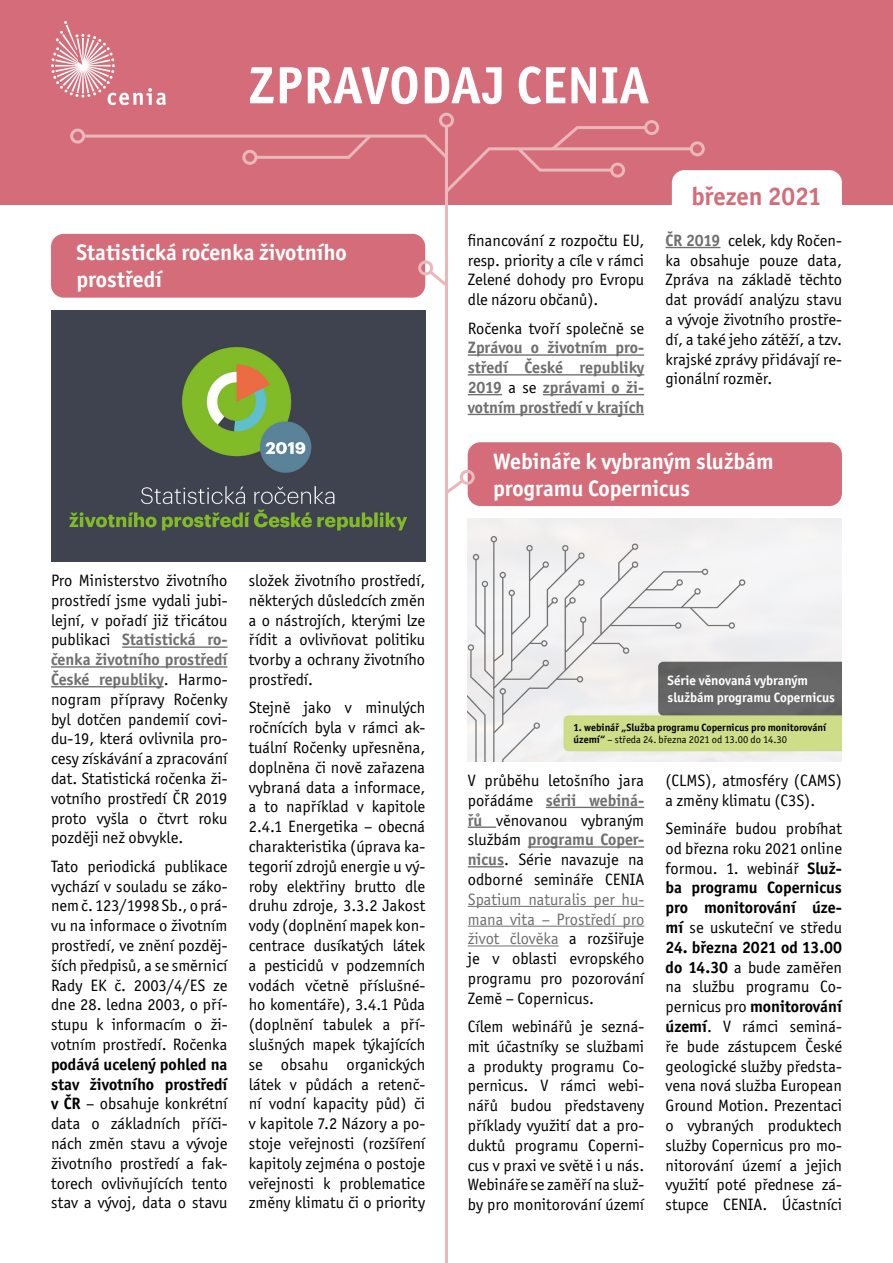
<style>
.page{position:relative;width:893px;height:1263px;background:#fff}
.page>*{position:absolute;margin:0;border:0;box-sizing:border-box;transform-origin:0 0}
.t1{font:700 52.5px "Officina Sans Itc TOT";letter-spacing:.015em;color:#fff}
.t2{font:700 25.5px "Officina Sans Itc TOT";color:#d46d79}
.t3{font:700 22.5px/27px "Officina Sans Itc TOT";color:#fff}
.t4{font:16.5px/19.8px "Officina Sans Itc TOT";color:#000;text-align:justify}
.t5{font:700 16.5px/19.8px "Officina Sans Itc TOT";color:#706f6f;text-align:justify}
.t6{font:700 13.5px/16.5px "Officina Sans Itc TOT";color:#fff}
.t7{font:700 10.5px/12.6px "Officina Sans Itc TOT";color:#000}
.s1{font-weight:400;color:#000}
.s2{font-weight:700;color:#706f6f}
.s3{font-weight:700}
.s4{font-weight:400}
.s5{color:#706f6f}
</style>
<div class="page">
<div style="left:51px;top:234px;width:374px;height:64px;background:#d46d79;border-radius:13px"></div>
<div style="left:0;top:0;width:893px;height:204px;background:#d46d79"></div>
<img style="left:51px;top:310px;width:374px;height:251px">
<svg style="left:51px;top:21px;width:115px;height:84px"></svg>
<svg style="left:426px;top:268px;width:19px;height:18px"></svg>
<div style="left:418px;top:260px;width:15px;height:15px;border:3px solid #eab8ba;border-radius:50%"></div>
<div style="left:644px;top:120px;width:15px;height:15px;border:3px solid #eab8ba;border-radius:50%"></div>
<hr style="left:445px;top:126px;width:3px;height:1137px;background:#eab8ba">
<div style="left:439px;top:113px;width:15px;height:15px;border:3px solid #eab8ba;border-radius:50%"></div>
<svg style="left:81px;top:125px;width:761px;height:80px"></svg>
<div style="left:70px;top:129px;width:15px;height:15px;border:3px solid #eab8ba;border-radius:50%"></div>
<hr style="left:122px;top:646px;width:105px;height:2px;background:#706f6f">
<hr style="left:51px;top:666px;width:176px;height:2px;background:#706f6f">
<hr style="left:51px;top:686px;width:113px;height:1px;background:#706f6f">
<hr style="left:546px;top:807px;width:98px;height:1px;background:#706f6f">
<hr style="left:468px;top:826px;width:28px;height:2px;background:#706f6f">
<hr style="left:528px;top:846px;width:116px;height:2px;background:#706f6f">
<hr style="left:468px;top:866px;width:36px;height:1px;background:#706f6f">
<hr style="left:468px;top:906px;width:176px;height:1px;background:#706f6f">
<hr style="left:468px;top:926px;width:176px;height:1px;background:#706f6f">
<hr style="left:468px;top:945px;width:91px;height:1px;background:#706f6f">
<div style="left:468px;top:442px;width:374px;height:64px;background:#d46d79;border-radius:13px"></div>
<svg style="left:448px;top:477px;width:17px;height:16px"></svg>
<div style="left:460px;top:470px;width:15px;height:15px;border:3px solid #eab8ba;border-radius:50%"></div>
<hr style="left:468px;top:354px;width:176px;height:2px;background:#706f6f">
<hr style="left:468px;top:374px;width:176px;height:1px;background:#706f6f">
<hr style="left:468px;top:394px;width:34px;height:1px;background:#706f6f">
<hr style="left:543px;top:394px;width:101px;height:1px;background:#706f6f">
<hr style="left:468px;top:414px;width:176px;height:1px;background:#706f6f">
<hr style="left:665px;top:247px;width:55px;height:1px;background:#706f6f">
<img style="left:468px;top:519px;width:374px;height:242px">
<h1 class="t1" style="left:248px;top:53px;width:402px">ZPRAVODAJ CENIA</h1>
<h3 class="t3" style="left:77px;top:239px;width:272px">Statistická ročenka životního prostředí</h3>
<p class="t4" style="left:468px;top:230px;width:178px">financování z rozpočtu EU, resp. priority a cíle v rámci Zelené dohody pro Evropu dle názoru občanů).</p>
<p class="t4" style="left:468px;top:318px;width:178px">Ročenka tvoří společně se</p>
<p class="t5" style="left:468px;top:338px;width:178px">Zprávou o životním pro&shy;středí České republiky 2019 <span class="s1">a se</span> zprávami o ži&shy;votním prostředí v krajích</p>
<h2 class="t2" style="left:691px;top:180px;width:132px">březen 2021</h2>
<p class="t4" style="left:665px;top:230px;width:178px"><span class="s2">ČR 2019</span> celek, kdy Ročen&shy;ka obsahuje pouze data, Zpráva na základě těchto dat provádí analýzu stavu a vývoje životního prostře&shy;dí, a také jeho zátěží, a tzv. krajské zprávy přidávají re&shy;gionální rozměr.</p>
<p class="t4" style="left:51px;top:571px;width:178px">Pro Ministerstvo životního prostředí jsme vydali jubi&shy;lejní, v pořadí již třicátou publikaci <span class="s2">Statistická ro&shy;čenka životního prostředí České republiky</span>. Harmo&shy;nogram přípravy Ročenky byl dotčen pandemií covi&shy;du-19, která ovlivnila pro&shy;cesy získávání a zpracování dat. Statistická ročenka ži&shy;votního prostředí ČR 2019 proto vyšla o čtvrt roku později než obvykle.</p>
<p class="t4" style="left:51px;top:856px;width:178px">Tato periodická publikace vychází v souladu se záko&shy;nem č. 123/1998 Sb., o prá&shy;vu na informace o životním prostředí, ve znění pozděj&shy;ších předpisů, a se směrnicí Rady EK č. 2003/4/ES ze dne 28. ledna 2003, o pří&shy;stupu k informacím o ži&shy;votním prostředí. Ročenka</p>
<p class="t4" style="left:51px;top:1054px;width:178px"><span class="s3">podává ucelený pohled na stav životního prostředí v ČR</span> – obsahuje konkrétní data o základních příči&shy;nách změn stavu a vývoje životního prostředí a fak&shy;torech ovlivňujících tento stav a vývoj, data o stavu</p>
<p class="t4" style="left:249px;top:571px;width:178px">složek životního prostředí, některých důsledcích změn a o nástrojích, kterými lze řídit a ovlivňovat politiku tvorby a ochrany životního prostředí.</p>
<p class="t4" style="left:249px;top:698px;width:178px">Stejně jako v minulých ročnících byla v rámci ak&shy;tuální Ročenky upřesněna, doplněna či nově zařazena vybraná data a informace, a to například v kapitole 2.4.1 Energetika – obecná charakteristika (úprava ka&shy;tegorií zdrojů energie u vý&shy;roby elektřiny brutto dle druhu zdroje, 3.3.2 Jakost vody (doplnění mapek kon&shy;centrace dusíkatých látek a pesticidů v podzemních vodách včetně příslušné&shy;ho komentáře), 3.4.1 Půda (doplnění tabulek a pří&shy;slušných mapek týkajících se obsahu organických látek v půdách a retenč&shy;ní vodní kapacity půd) či v kapitole 7.2 Názory a po&shy;stoje veřejnosti (rozšíření kapitoly zejména o postoje veřejnosti k problematice změny klimatu či o priority</p>
<h3 class="t3" style="left:493px;top:447px;width:282px">Webináře k vybraným službám programu Copernicus</h3>
<p class="t6" style="left:668px;top:672px;width:169px">Série věnovaná vybraným službám programu Copernicus</p>
<p class="t7" style="left:574px;top:721px;width:254px">1. webinář „Služba programu Copernicus pro monitorování území“ <span class="s4">– středa 24. března 2021 od 13.00 do 14.30</span></p>
<p class="t4" style="left:468px;top:770px;width:178px">V průběhu letošního jara pořádáme <span class="s2">sérii webiná&shy;řů</span> věnovanou vybraným službám <span class="s2">programu Coper&shy;nicus</span>. Série navazuje na odborné semináře CENIA</p>
<p class="t4" style="left:468px;top:889px;width:178px"><span class="s5">Spatium naturalis per hu&shy;mana vita – Prostředí pro život člověka</span> a rozšiřuje je v oblasti evropského programu pro pozorování Země – Copernicus.</p>
<p class="t4" style="left:468px;top:1017px;width:178px">Cílem webinářů je sezná&shy;mit účastníky se službami a produkty programu Co&shy;pernicus. V rámci webi&shy;nářů budou představeny příklady využití dat a pro&shy;duktů programu Coperni&shy;cus v praxi ve světě i u nás.<br>Webináře se zaměří na služ&shy;by pro monitorování území</p>
<p class="t4" style="left:665px;top:770px;width:178px">(CLMS), atmosféry (CAMS) a změny klimatu (C3S).</p>
<p class="t4" style="left:665px;top:819px;width:178px">Semináře budou probíhat od března roku 2021 online formou. 1. webinář <span class="s3">Služ&shy;ba programu Copernicus pro monitorování úze&shy;mí</span> se uskuteční ve středu</p>
<p class="t4" style="left:665px;top:937px;width:178px"><span class="s3">24. března 2021 od 13.00 do 14.30</span> a bude zaměřen na službu programu Co&shy;pernicus pro <span class="s3">monitorování území</span>. V rámci seminá&shy;ře bude zástupcem České geologické služby předsta&shy;vena nová služba European Ground Motion. Prezentaci o vybraných produktech služby Copernicus pro mo&shy;nitorování území a jejich využití poté přednese zá&shy;stupce CENIA. Účastníci</p>
</div>
